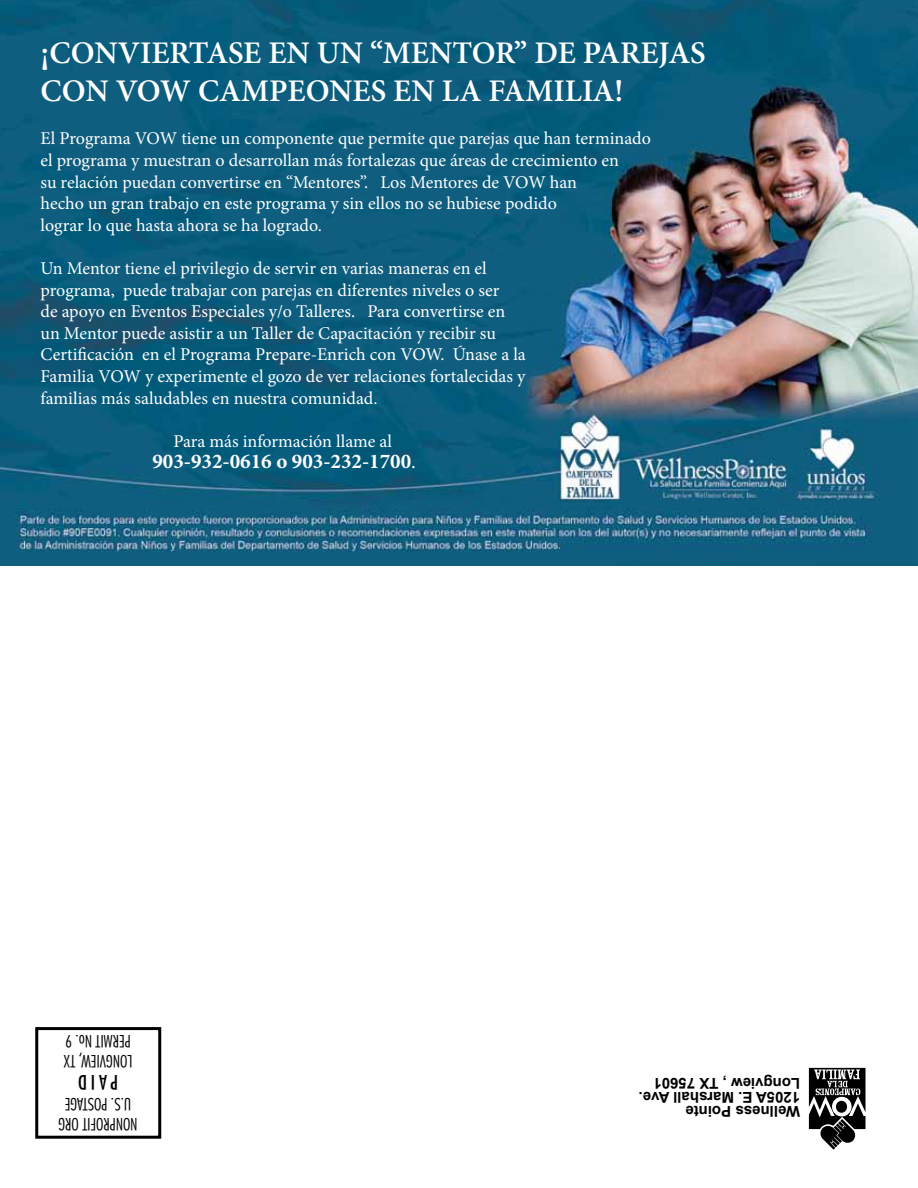
<style>
.page{position:relative;width:918px;height:1188px;background:#fff}
.page>*{position:absolute;margin:0;border:0;box-sizing:border-box;transform-origin:0 0}
.t1{font:600 31.5px/37.8px "Minion Pro";color:#fff}
.t2{font:700 21px "Minion Pro";color:#fff}
.t3{font:condensed 19.5px "Futura";color:#000}
.t4{font:18px/21.6px "Minion Pro";color:#fff}
.t5{font:300 condensed 16.5px/19.8px "Futura";color:#000;text-align:center}
.t6{font:700 15px/14.2px "Arial";color:#000}
.s1{font-weight:400}
</style>
<div class="page">
<img style="left:0;top:0;width:918px;height:565px">
<div style="left:35px;top:1027px;width:126px;height:112px;border:3px solid #000"></div>
<svg style="left:809px;top:1068px;width:56px;height:82px"></svg>
<h1 class="t1" style="left:40px;top:34px;width:667px">¡CONVIERTASE EN UN “MENTOR” DE PAREJAS<br>CON VOW CAMPEONES EN LA FAMILIA!</h1>
<p class="t4" style="left:40px;top:128px;width:612px">El Programa VOW tiene un componente que permite que parejas que han terminado el programa y muestran o desarrollan más fortalezas que áreas de crecimiento en<br>su relación puedan convertirse en “Mentores”. Los Mentores de VOW han<br>hecho un gran trabajo en este programa y sin ellos no se hubiese podido<br>lograr lo que hasta ahora se ha logrado.</p>
<p class="t4" style="left:40px;top:258px;width:487px">Un Mentor tiene el privilegio de servir en varias maneras en el programa, puede trabajar con parejas en diferentes niveles o ser<br>de apoyo en Eventos Especiales y/o Talleres. Para convertirse en un Mentor puede asistir a un Taller de Capacitación y recibir su Certificación en el Programa Prepare-Enrich con VOW. Únase a la Familia VOW y experimente el gozo de ver relaciones fortalecidas y familias más saludables en nuestra comunidad.</p>
<p class="t4" style="left:173px;top:430px;width:220px">Para más información llame al</p>
<p class="t2" style="left:152px;top:447px;width:265px">903-932-0616 o 903-232-1700<span class="s1">.</span></p>
<p class="t5" style="left:132px;top:1072px;width:70px;text-align:left;rotate:-180deg">LONGVIEW, TX<br>PERMIT No. 9</p>
<p class="t3" style="left:118px;top:1095px;width:42px;rotate:-180deg">PAID</p>
<p class="t5" style="left:138px;top:1135px;width:81px;rotate:-180deg">NONPROFIT ORG<br>U.S. POSTAGE</p>
<p class="t6" style="left:800px;top:1118px;width:163px;rotate:-180deg">Wellness Pointe<br>1205A E. Marshall Ave.<br>Longview , TX 75601</p>
</div>
